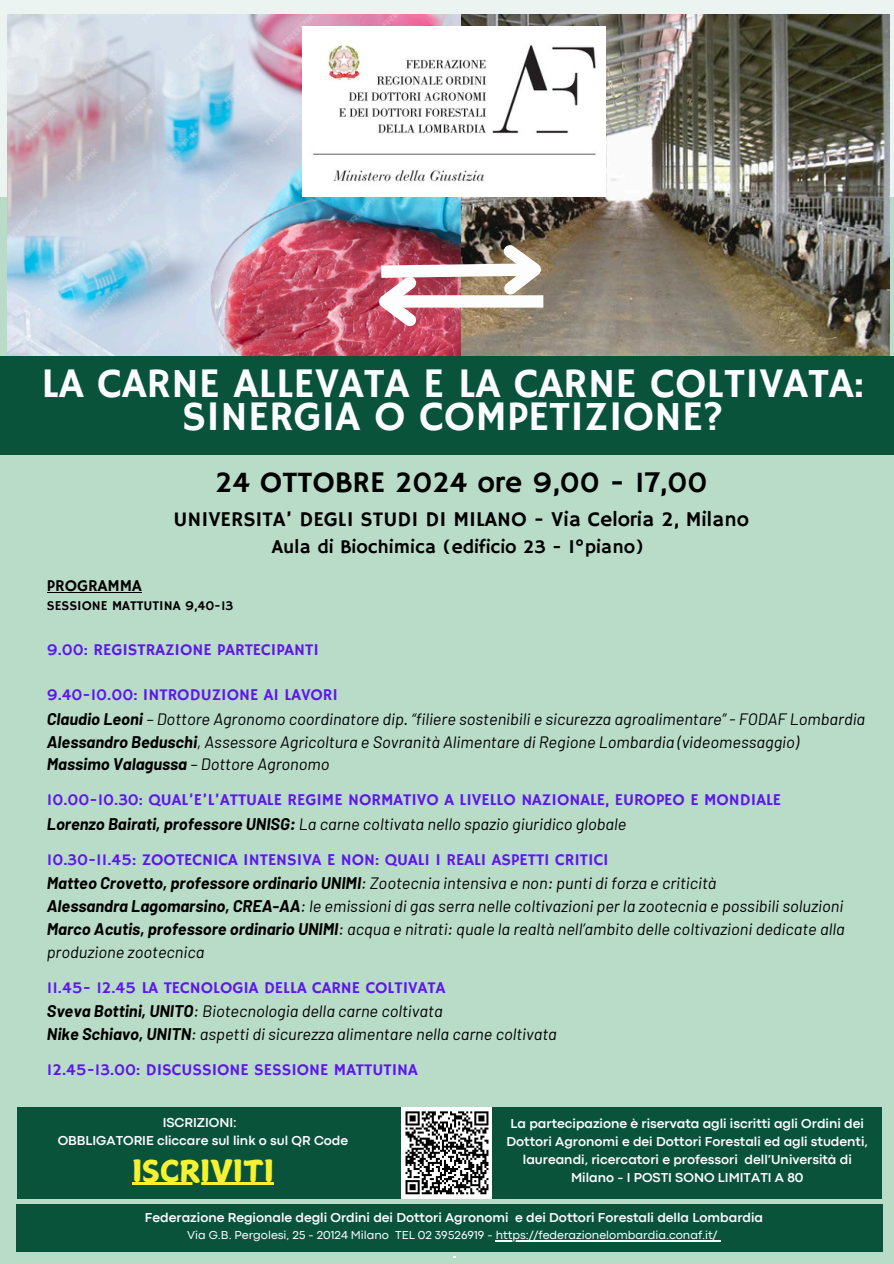
<style>
.page{position:relative;width:894px;height:1264px;background:#fff}
.page>*{position:absolute;margin:0;border:0;box-sizing:border-box;transform-origin:0 0}
.t1{font:42px/32.7px "Hammersmith One";color:#fcfdff;text-align:center}
.t2{font:30px "Hammersmith One";color:#000}
.t3{font:30px "Canva Surname Fu";color:#f4f232}
.t4{font:21px "Hammersmith One";color:#000}
.t5{font:19.5px "Hammersmith One";color:#000}
.t6{font:italic 16.5px/22.8px "Barlow";color:#000}
.t7{font:16.5px/24.5px "Hammersmith One";color:#5e17eb}
.t8{font:16.5px "Hammersmith One";color:#000}
.t9{font:700 13.5px/18px "Codec Pro";color:#fcfdff;text-align:center}
.t10{font:13.5px "Hammersmith One";color:#000}
.t11{font:12px "Codec Pro";color:#fcfdff}
.s1{font-family:"Hammersmith One";font-style:normal;color:#5e17eb}
.s2{font-weight:700}
.s3{font-family:"Barlow";font-weight:700;font-style:italic;color:#000}
.s4{font-family:"Barlow";font-style:italic;color:#000}
</style>
<div class="page">
<div style="left:0;top:0;width:893px;height:1263px;background:#b9dcc8"></div>
<div style="left:0;top:0;width:893px;height:197px;background:#ebf4f1"></div>
<img style="left:7px;top:14px;width:453px;height:342px">
<img style="left:461px;top:14px;width:427px;height:342px">
<div style="left:0;top:356px;width:893px;height:98px;background:#0a533b"></div>
<img style="left:302px;top:27px;width:303px;height:170px">
<hr style="left:47px;top:591px;width:95px;height:1px;background:#000">
<div style="left:17px;top:1107px;width:384px;height:91px;background:#0a533b"></div>
<hr style="left:132px;top:1182px;width:142px;height:2px;background:#f4f232">
<img style="left:364px;top:233px;width:192px;height:104px">
<div style="left:16px;top:1203px;width:866px;height:48px;background:#0a533b"></div>
<hr style="left:495px;top:1239px;width:222px;height:1px;background:#fcfdff">
<div style="left:401px;top:1107px;width:91px;height:91px;background:#fff"></div>
<svg style="left:405px;top:1111px;width:84px;height:84px"></svg>
<div style="left:492px;top:1107px;width:390px;height:91px;background:#0a533b"></div>
<h1 class="t1" style="left:42px;top:369px;width:823px">LA CARNE ALLEVATA E LA CARNE COLTIVATA:<br>SINERGIA O COMPETIZIONE?</h1>
<h2 class="t2" style="left:215px;top:465px;width:493px">24 OTTOBRE 2024 ore 9,00 - 17,00</h2>
<h2 class="t4" style="left:173px;top:507px;width:577px">UNIVERSITA’ DEGLI STUDI DI MILANO - Via Celoria 2, Milano</h2>
<h2 class="t5" style="left:272px;top:535px;width:373px">Aula di Biochimica (edificio 23 - I°piano)</h2>
<h5 class="t8" style="left:47px;top:576px;width:96px">PROGRAMMA</h5>
<h5 class="t10" style="left:47px;top:598px;width:188px">SESSIONE MATTUTINA 9,40-13</h5>
<h3 class="t7" style="left:47px;top:638px;width:273px">9.00: REGISTRAZIONE PARTECIPANTI</h3>
<h4 class="t6" style="left:47px;top:681px;width:819px;line-height:24.5px"><span class="s1">9.40-10.00: INTRODUZIONE AI LAVORI<br></span><span class="s2">Claudio Leoni</span> – Dottore Agronomo coordinatore dip. “filiere sostenibili e sicurezza agroalimentare” - FODAF Lombardia</h4>
<h4 class="t6" style="left:47px;top:729px;width:753px"><span class="s2">Alessandro Beduschi</span>, Assessore Agricoltura e Sovranità Alimentare di Regione Lombardia (videomessaggio)<br><span class="s2">Massimo Valagussa</span> – Dottore Agronomo</h4>
<h4 class="t7" style="left:47px;top:788px;width:735px">10.00-10.30: QUAL’E’L’ATTUALE REGIME NORMATIVO A LIVELLO NAZIONALE, EUROPEO E MONDIALE<br><span class="s3">Lorenzo Bairati, professore UNISG:</span> <span class="s4">La carne coltivata nello spazio giuridico globale</span></h4>
<h4 class="t7" style="left:47px;top:848px;width:671px">10.30-11.45: ZOOTECNICA INTENSIVA E NON: QUALI I REALI ASPETTI CRITICI<br><span class="s3">Matteo Crovetto, professore ordinario UNIMI</span><span class="s4">: Zootecnia intensiva e non: punti di forza e criticità</span></h4>
<h4 class="t6" style="left:47px;top:894px;width:799px;text-align:justify"><span class="s2">Alessandra Lagomarsino, CREA-AA</span>: le emissioni di gas serra nelle coltivazioni per la zootecnia e possibili soluzioni <span class="s2">Marco Acutis, professore ordinario UNIMI</span>: acqua e nitrati: quale la realtà nell’ambito delle coltivazioni dedicate alla produzione zootecnica</h4>
<h4 class="t7" style="left:47px;top:975px;width:400px">11.45- 12.45 LA TECNOLOGIA DELLA CARNE COLTIVATA<br><span class="s3">Sveva Bottini, UNITO</span><span class="s4">: Biotecnologia della carne coltivata</span></h4>
<h4 class="t6" style="left:47px;top:1021px;width:511px"><span class="s2">Nike Schiavo, UNITN</span>: aspetti di sicurezza alimentare nella carne coltivata</h4>
<h3 class="t7" style="left:47px;top:1058px;width:372px">12.45-13.00: DISCUSSIONE SESSIONE MATTUTINA</h3>
<p class="t9" style="left:163px;top:1114px;width:76px">ISCRIZIONI:</p>
<h6 class="t9" style="left:58px;top:1132px;width:292px">OBBLIGATORIE cliccare sul link o sul QR Code</h6>
<p class="t3" style="left:132px;top:1155px;width:143px">ISCRIVITI</p>
<p class="t9" style="left:145px;top:1209px;width:619px">Federazione Regionale degli Ordini dei Dottori Agronomi e dei Dottori Forestali della Lombardia</p>
<p class="t11" style="left:187px;top:1230px;width:532px">Via G.B. Pergolesi, 25 - 20124 Milano TEL 02 39526919 - https://federazionelombardia.conaf.it/</p>
<p class="t9" style="left:506px;top:1115px;width:363px">La partecipazione è riservata agli iscritti agli Ordini dei Dottori Agronomi e dei Dottori Forestali ed agli studenti, laureandi, ricercatori e professori dell’Università di Milano - I POSTI SONO LIMITATI A 80</p>
</div>
